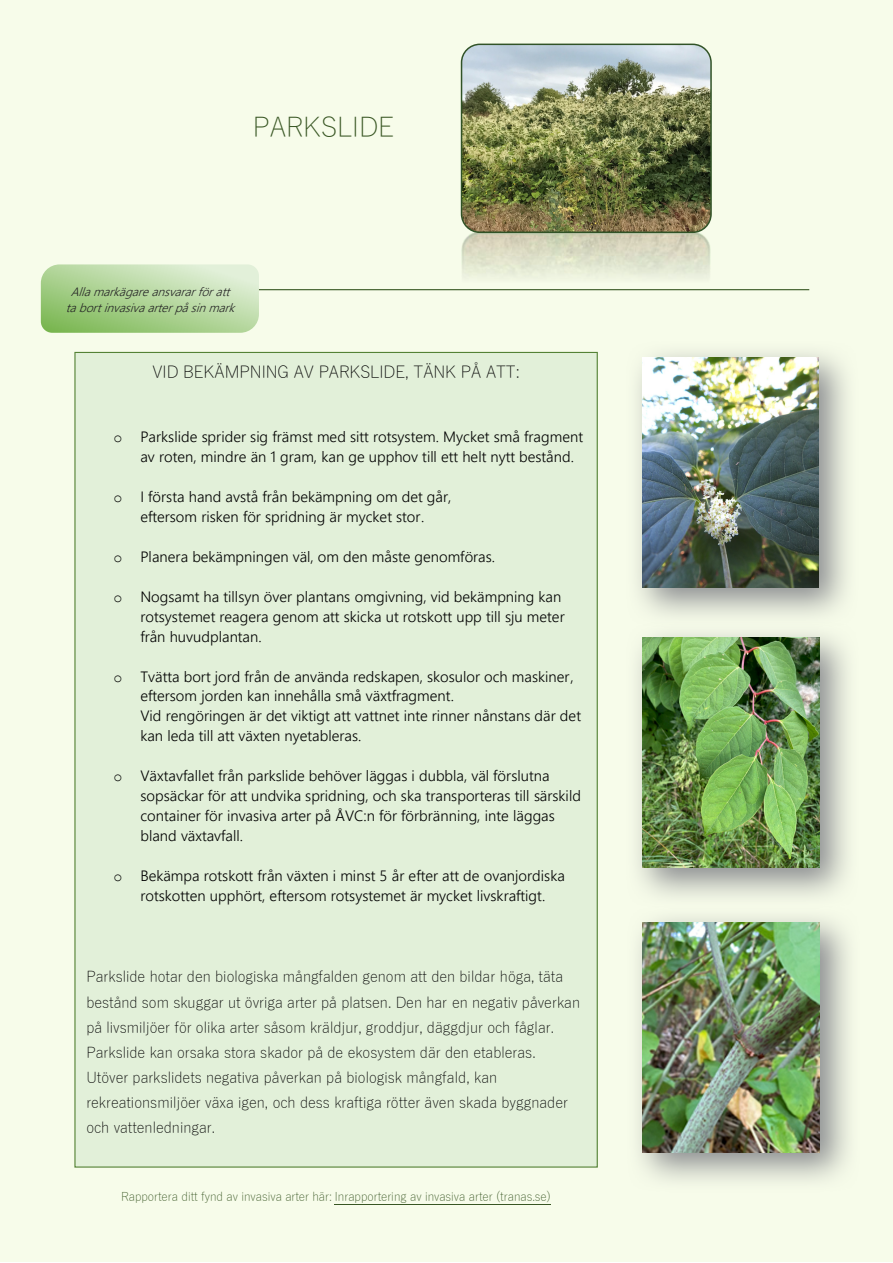
<style>
.page{position:relative;width:893px;height:1263px;background:#fff}
.page>*{position:absolute;margin:0;border:0;box-sizing:border-box;transform-origin:0 0}
.t1{font:300 27px "Yu Gothic";color:#385623}
.t2{font:300 16.5px "Yu Gothic";color:#000}
.t3{font:300 15px/20px "Nirmala UI";letter-spacing:.005em;color:#000}
.t4{font:300 15px/25px "Yu Gothic";color:#000}
.t5{font:300 12px "Yu Gothic";color:#385623}
.t6{font:italic 300 12px/16px "Nirmala UI";color:#262626;text-align:center}
.s1{font-family:"Courier New";font-weight:400}
</style>
<div class="page">
<div style="left:0;top:0;width:893px;height:1262px;background:#f7fcea"></div>
<div style="left:75px;top:352px;width:522px;height:815px;background:#e2f0d9"></div>
<img style="left:461px;top:233px;width:250px;height:187px">
<img style="left:461px;top:301px;width:250px;height:3px">
<hr style="left:74px;top:289px;width:735px;height:1px;background:#385723">
<svg style="left:41px;top:264px;width:218px;height:69px;background:#b5d79e"></svg>
<hr style="left:335px;top:1205px;width:216px;height:1px;background:#385623">
<svg style="left:626px;top:341px;width:222px;height:276px"></svg>
<img style="left:642px;top:357px;width:176px;height:230px">
<svg style="left:636px;top:632px;width:213px;height:266px"></svg>
<img style="left:642px;top:638px;width:177px;height:230px">
<svg style="left:637px;top:916px;width:213px;height:266px"></svg>
<img style="left:643px;top:922px;width:177px;height:230px">
<img style="left:462px;top:44px;width:247px;height:188px">
<div style="left:461px;top:44px;width:251px;height:189px;border:2px solid #315327;border-radius:18px"></div>
<p class="t1" style="left:253px;top:102px;width:143px">PARKSLIDE</p>
<p class="t6" style="left:66px;top:283px;width:176px">Allamarkägareansvararföratt tabortinvasivaarter påsinmark</p>
<p class="t2" style="left:152px;top:356px;width:369px">VID BEKÄMPNING AV PARKSLIDE, TÄNK PÅ ATT:</p>
<p class="t3" style="left:140px;top:426px;width:444px;text-indent:-27px"><span class="s1">o</span> Parkslide sprider sig främst med sitt rotsystem. Mycket små fragment av roten, mindre än 1 gram, kan ge upphov till ett helt nytt bestånd.</p>
<p class="t3" style="left:113px;top:486px;width:339px;text-align:center"><span class="s1">o</span> I första hand avstå från bekämpning om det går, eftersom risken för spridning är mycket stor.</p>
<p class="t3" style="left:113px;top:546px;width:383px"><span class="s1">o</span> Planera bekämpningen väl, om den måste genomföras.</p>
<p class="t3" style="left:140px;top:585px;width:426px;text-indent:-27px"><span class="s1">o</span> Nogsamt ha tillsyn över plantans omgivning, vid bekämpning kan rotsystemet reagera genom att skicka ut rotskott upp till sju meter från huvudplantan.</p>
<p class="t3" style="left:140px;top:665px;width:442px;text-indent:-27px"><span class="s1">o</span> Tvätta bort jord från de använda redskapen, skosulor och maskiner, eftersom jorden kan innehålla små växtfragment.<br>Vid rengöringen är det viktigt att vattnet inte rinner nånstans där det kan leda till att växten nyetableras.</p>
<p class="t3" style="left:140px;top:765px;width:442px;text-indent:-27px"><span class="s1">o</span> Växtavfallet från parkslide behöver läggas i dubbla, väl förslutna sopsäckar för att undvika spridning, och ska transporteras till särskild container för invasiva arter på ÅVC:n för förbränning, inte läggas bland växtavfall.</p>
<p class="t3" style="left:113px;top:865px;width:453px;text-align:center"><span class="s1">o</span> Bekämpa rotskott från växten i minst 5 år efter att de ovanjordiska rotskotten upphört, eftersom rotsystemet är mycket livskraftigt.</p>
<p class="t4" style="left:86px;top:962px;width:495px">Parkslide hotar den biologiska mångfalden genom att den bildar höga, täta bestånd som skuggar ut övriga arter på platsen. Den har en negativ påverkan på livsmiljöer för olika arter såsom kräldjur, groddjur, däggdjur och fåglar.<br>Parkslide kan orsaka stora skador på de ekosystem där den etableras.<br>Utöver parkslidets negativa påverkan på biologisk mångfald, kan rekreationsmiljöer växa igen, och dess kraftiga rötter även skada byggnader och vattenledningar.</p>
<p class="t5" style="left:121px;top:1186px;width:431px">Rapportera ditt fynd av invasiva arter här: Inrapportering av invasiva arter (tranas.se)</p>
</div>
